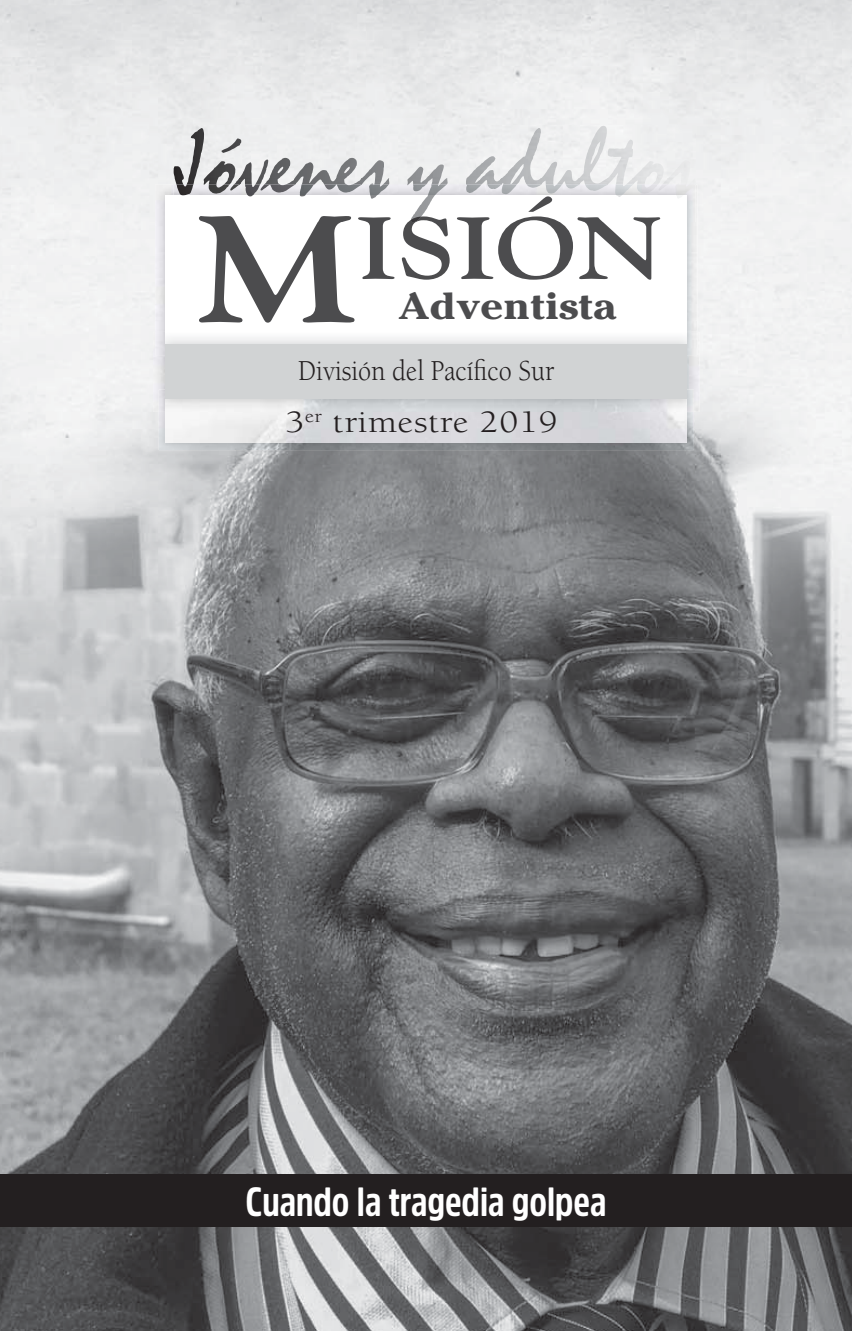
<style>
.page{position:relative;width:852px;height:1331px;background:#fff}
.page>*{position:absolute;margin:0;border:0;box-sizing:border-box;transform-origin:0 0}
.t1{font:700 150.53px "Goudy";color:#4c4c4e;scale:1.18 1}
.t2{font:700 87.3px "Goudy";color:#4c4c4e;scale:1.2 1}
.t3{font:700 40.5px "Amsi Pro Cond";color:#fff}
.t4{font:700 37.35px "Cheltenham";letter-spacing:.01em;color:#4c4c4e;scale:1.13 1}
.t5{font:31.95px "Berkeley Std";letter-spacing:.02em;color:#231f20;scale:1.14 1}
.t6{font:29.7px "Berkeley Std";color:#231f20;scale:.88 1}
</style>
<div class="page">
<img style="left:0;top:0;width:852px;height:1330px">
<img style="left:155px;top:184px;width:542px;height:148px">
<div style="left:166px;top:195px;width:521px;height:149px;background:#fff"></div>
<img style="left:159px;top:412px;width:535px;height:38px">
<img style="left:166px;top:412px;width:521px;height:31px">
<img style="left:153px;top:332px;width:547px;height:80px">
<img style="left:166px;top:332px;width:521px;height:12px">
<div style="left:166px;top:344px;width:521px;height:55px;background:#d1d3d4"></div>
<img style="left:174px;top:126px;width:521px;height:96px">
<img style="left:174px;top:128px;width:122px;height:67px">
<svg style="left:174px;top:195px;width:513px;height:27px"></svg>
<img style="left:179px;top:195px;width:117px;height:1px">
<div style="left:199px;top:216px;width:156px;height:6px;background:#fff"></div>
<svg style="left:199px;top:216px;width:152px;height:6px"></svg>
<svg style="left:358px;top:196px;width:302px;height:26px"></svg>
<div style="left:0;top:1174px;width:852px;height:53px;background:#231f20"></div>
<h2 class="t2" style="left:356px;top:214px;width:258px">ISIÓN</h2>
<h1 class="t1" style="left:198px;top:210px;width:135px">M</h1>
<p class="t4" style="left:399px;top:292px;width:194px">Adventista</p>
<p class="t6" style="left:298px;top:352px;width:292px">División del Pacífico Sur</p>
<p class="t5" style="left:285px;top:402px;width:240px">3<sup>er</sup> trimestre 2019</p>
<h3 class="t3" style="left:246px;top:1187px;width:362px">Cuando la tragedia golpea</h3>
</div>
